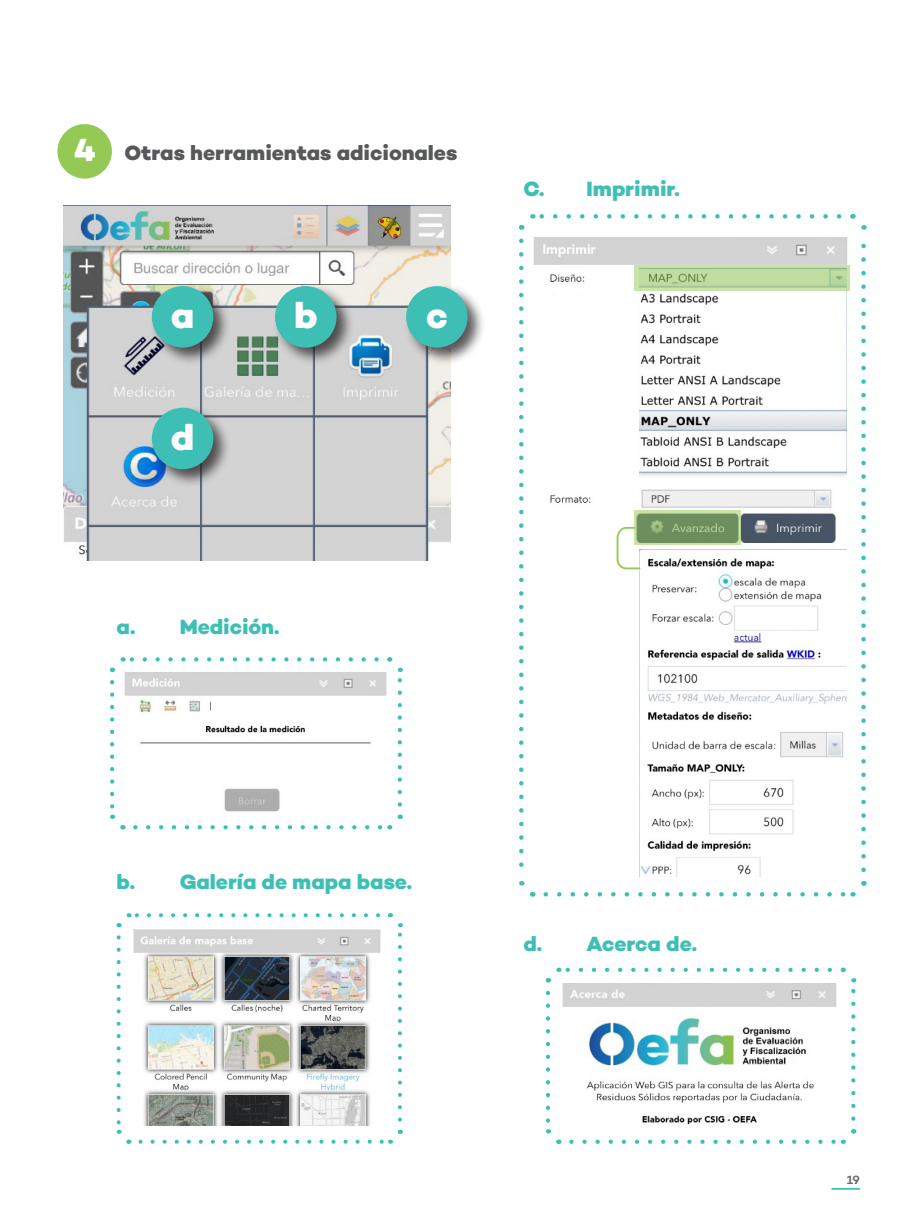
<style>
.page{position:relative;width:923px;height:1216px;background:#fff}
.page>*{position:absolute;margin:0;border:0;box-sizing:border-box;transform-origin:0 0}
.t1{font:800 36.93px "Campton";color:#fff}
.t2{font:800 32.73px "Campton";color:#fff}
.t3{font:800 21px "Campton";color:#3ebfb5}
.t4{font:800 21px "Campton";color:#57585a}
.t5{font:600 12.25px "Campton";color:#696a69}
</style>
<div class="page">
<hr style="left:831px;top:1187px;width:29px;height:2px;background:#3ebfb5">
<div style="left:57px;top:124px;width:55px;height:55px;background:#94ca54;border-radius:50%"></div>
<img style="left:63px;top:206px;width:388px;height:355px">
<div style="left:149px;top:283px;width:83px;height:83px;background:#231f20;opacity:.75"></div>
<div style="left:152px;top:286px;width:61px;height:61px;background:#3ebfb5;border-radius:50%"></div>
<div style="left:149px;top:405px;width:83px;height:83px;background:#231f20;opacity:.75"></div>
<div style="left:152px;top:408px;width:61px;height:61px;background:#3ebfb5;border-radius:50%"></div>
<div style="left:272px;top:283px;width:83px;height:83px;background:#231f20;opacity:.75"></div>
<div style="left:275px;top:286px;width:61px;height:61px;background:#3ebfb5;border-radius:50%"></div>
<div style="left:403px;top:283px;width:83px;height:83px;background:#231f20;opacity:.75"></div>
<div style="left:406px;top:286px;width:62px;height:61px;background:#3ebfb5;border-radius:50%"></div>
<img style="left:125px;top:672px;width:260px;height:157px">
<img style="left:133px;top:929px;width:248px;height:196px">
<svg style="left:135px;top:825px;width:248px;height:4px"></svg>
<svg style="left:110px;top:682px;width:17px;height:148px"></svg>
<svg style="left:389px;top:814px;width:14px;height:16px"></svg>
<svg style="left:385px;top:657px;width:18px;height:147px"></svg>
<svg style="left:110px;top:657px;width:267px;height:17px"></svg>
<svg style="left:571px;top:1139px;width:265px;height:4px"></svg>
<svg style="left:565px;top:967px;width:265px;height:4px"></svg>
<svg style="left:545px;top:992px;width:17px;height:152px"></svg>
<svg style="left:843px;top:1129px;width:14px;height:15px"></svg>
<svg style="left:840px;top:967px;width:16px;height:151px"></svg>
<svg style="left:545px;top:967px;width:14px;height:16px"></svg>
<svg style="left:545px;top:892px;width:301px;height:4px"></svg>
<svg style="left:539px;top:214px;width:300px;height:4px"></svg>
<svg style="left:519px;top:241px;width:17px;height:656px"></svg>
<svg style="left:852px;top:881px;width:15px;height:16px"></svg>
<svg style="left:850px;top:214px;width:16px;height:655px"></svg>
<svg style="left:519px;top:214px;width:14px;height:16px"></svg>
<svg style="left:140px;top:1139px;width:244px;height:4px"></svg>
<svg style="left:116px;top:937px;width:16px;height:207px"></svg>
<svg style="left:390px;top:1129px;width:13px;height:15px"></svg>
<svg style="left:388px;top:913px;width:15px;height:206px"></svg>
<svg style="left:116px;top:913px;width:262px;height:15px"></svg>
<img style="left:533px;top:237px;width:314px;height:59px">
<img style="left:533px;top:487px;width:303px;height:62px">
<img style="left:639px;top:291px;width:207px;height:185px">
<img style="left:639px;top:549px;width:208px;height:327px">
<svg style="left:635px;top:510px;width:106px;height:35px;background:#81a26d"></svg>
<svg style="left:635px;top:265px;width:215px;height:26px;background:#bbd79d"></svg>
<svg style="left:615px;top:526px;width:26px;height:44px"></svg>
<img style="left:562px;top:983px;width:274px;height:142px">
<p class="t2" style="left:74px;top:129px;width:23px">4</p>
<p class="t4" style="left:124px;top:139px;width:334px">Otras herramientas adicionales</p>
<p class="t1" style="left:171px;top:292px;width:25px">a</p>
<p class="t1" style="left:171px;top:414px;width:25px">d</p>
<p class="t1" style="left:294px;top:292px;width:25px">b</p>
<p class="t1" style="left:426px;top:292px;width:23px">c</p>
<p class="t3" style="left:117px;top:613px;width:164px">a. Medición.</p>
<p class="t3" style="left:523px;top:175px;width:158px">C. Imprimir.</p>
<p class="t3" style="left:117px;top:868px;width:297px">b. Galería de mapa base.</p>
<p class="t3" style="left:523px;top:930px;width:175px">d. Acerca de.</p>
<p class="t5" style="left:846px;top:1171px;width:15px">19</p>
</div>
